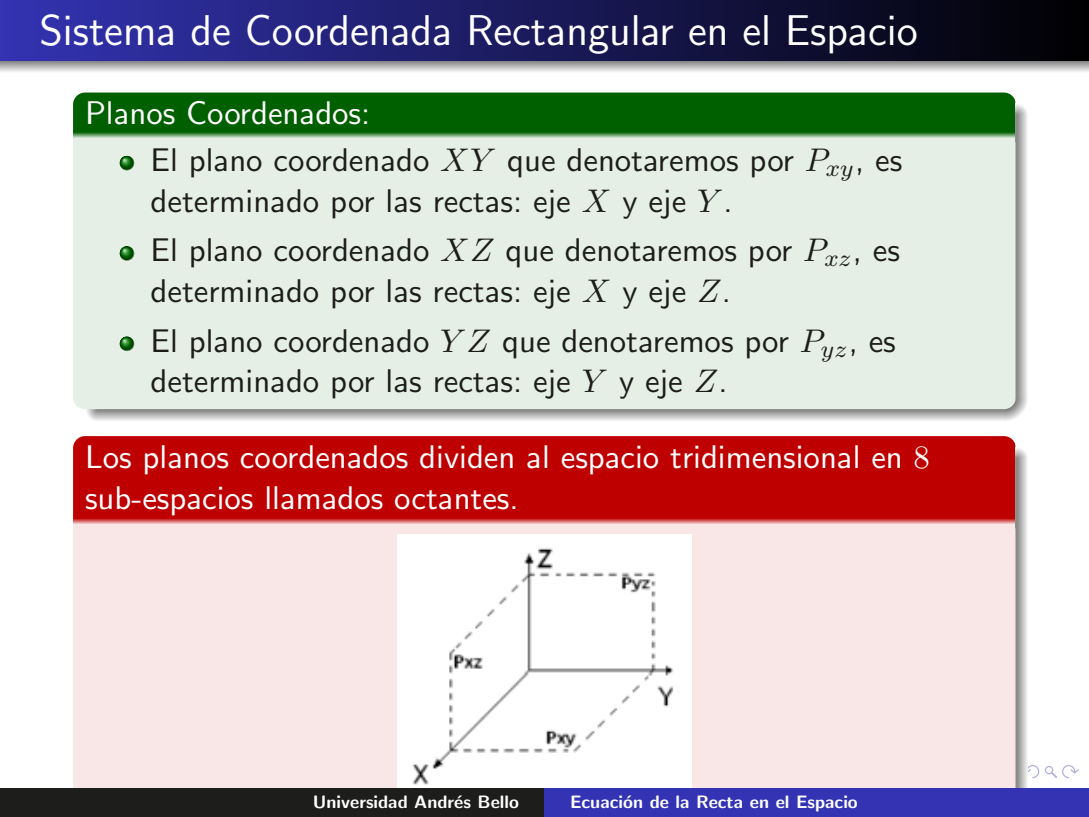
<style>
.page{position:relative;width:1089px;height:817px;background:#fff}
.page>*{position:absolute;margin:0;border:0;box-sizing:border-box;transform-origin:0 0}
.t1{font:42.9px "CMSS12";color:#fff}
.t2{font:32.7px/49.5px "CMSS10";color:#1d1d1b}
.t3{font:32.7px/40.5px "CMSS10";color:#fff}
.t4{font:18px "CMSSBX10";color:#fff}
.s1{color:#fff}
.s2{font-family:"CMMI10"}
.s3{font-family:"CMR10"}
</style>
<div class="page">
<svg style="left:1028px;top:765px;width:51px;height:14px"></svg>
<div style="left:0;top:0;width:1089px;height:61px;background:linear-gradient(to right,#3333b3,#000001)"></div>
<svg style="left:0;top:60px;width:1089px;height:12px;background:#adadb3"></svg>
<div style="left:73px;top:92px;width:942px;height:40px;background:#006000"></div>
<svg style="left:73px;top:132px;width:942px;height:10px;background:#9cc19c"></svg>
<svg style="left:86px;top:409px;width:11px;height:12px"></svg>
<svg style="left:1003px;top:397px;width:24px;height:24px"></svg>
<svg style="left:97px;top:409px;width:906px;height:12px;background:#bababa"></svg>
<svg style="left:1016px;top:104px;width:11px;height:11px"></svg>
<svg style="left:1016px;top:115px;width:11px;height:282px;background:#b7b7b6"></svg>
<div style="left:73px;top:142px;width:942px;height:267px;background:#e6efe6"></div>
<hr style="left:1015px;top:112px;width:1px;height:289px;background:#9d9d9c">
<svg style="left:119px;top:155px;width:15px;height:15px"></svg>
<svg style="left:119px;top:245px;width:15px;height:16px"></svg>
<svg style="left:119px;top:335px;width:15px;height:16px"></svg>
<div style="left:73px;top:436px;width:942px;height:82px;background:#bf0000"></div>
<svg style="left:73px;top:518px;width:942px;height:10px;background:#e59898"></svg>
<svg style="left:1016px;top:448px;width:11px;height:10px"></svg>
<svg style="left:1016px;top:458px;width:11px;height:329px;background:#b7b7b6"></svg>
<div style="left:73px;top:528px;width:942px;height:259px;background:#f9e6e6"></div>
<hr style="left:1015px;top:455px;width:1px;height:338px;background:#9d9d9c">
<img style="left:397px;top:534px;width:294px;height:253px">
<div style="left:0;top:787px;width:544px;height:29px;background:#1d1d1b"></div>
<div style="left:544px;top:787px;width:545px;height:29px;background:#3333b3"></div>
<h1 class="t1" style="left:40px;top:12px;width:879px">Sistema de Coordenada Rectangular en el Espacio</h1>
<p class="t2" style="left:150px;top:93px;width:753px;line-height:46.5px;text-indent:-65px"><span class="s1">Planos Coordenados:<br></span>El plano coordenado <span class="s2">XY</span> que denotaremos por <span class="s2">P</span><sub>xy</sub>, es</p>
<p class="t2" style="left:150px;top:178px;width:751px">determinado por las rectas: eje <span class="s2">X</span> y eje <span class="s2">Y</span> .<br>El plano coordenado <span class="s2">XZ</span> que denotaremos por <span class="s2">P</span><sub>xz</sub>, es</p>
<p class="t2" style="left:150px;top:269px;width:746px">determinado por las rectas: eje <span class="s2">X</span> y eje <span class="s2">Z</span>.<br>El plano coordenado <span class="s2">YZ</span> que denotaremos por <span class="s2">P</span><sub>yz</sub>, es</p>
<p class="t2" style="left:151px;top:359px;width:578px">determinado por las rectas: eje <span class="s2">Y</span> y eje <span class="s2">Z</span>.</p>
<p class="t3" style="left:85px;top:439px;width:846px">Los planos coordenados dividen al espacio tridimensional en <span class="s3">8 </span>sub-espacios llamados octantes.</p>
<p class="t4" style="left:313px;top:793px;width:207px">Universidad Andr´es Bello</p>
<p class="t4" style="left:570px;top:793px;width:289px">Ecuaci´on de la Recta en el Espacio</p>
</div>
